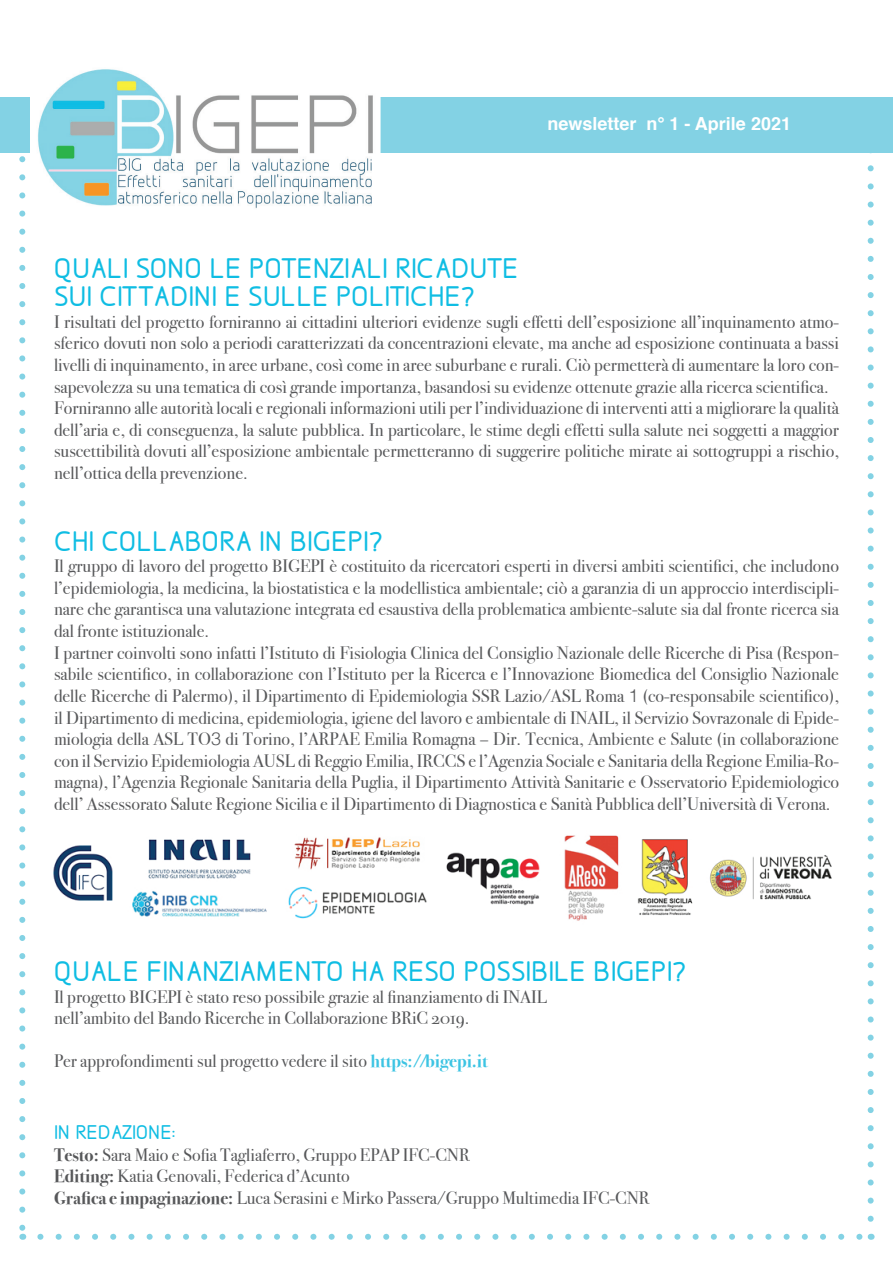
<style>
.page{position:relative;width:893px;height:1263px;background:#fff}
.page>*{position:absolute;margin:0;border:0;box-sizing:border-box;transform-origin:0 0}
.t1{font:500 30px/28.5px "Designio";color:#0fbde3}
.t2{font:500 21px "Designio";color:#0fbde3}
.t3{font:18px/21.6px "Bodoni Svty Two OSITCTT";color:#57585a}
.t4{font:700 18px "Helvetica";color:#fff}
.s1{font-family:"Helvetica";font-weight:300}
.s2{font-weight:700;color:#3dc4e3}
.s3{font-weight:700}
</style>
<div class="page">
<svg style="left:19px;top:159px;width:6px;height:1069px"></svg>
<svg style="left:40px;top:1234px;width:822px;height:6px"></svg>
<svg style="left:868px;top:153px;width:6px;height:1066px"></svg>
<div style="left:0;top:97px;width:893px;height:56px;background:#83d2e4"></div>
<img style="left:30px;top:69px;width:350px;height:140px">
<img style="left:53px;top:835px;width:779px;height:86px">
<p class="t4" style="left:547px;top:109px;width:245px">newsletter n° 1 - Aprile 2021</p>
<h1 class="t1" style="left:54px;top:254px;width:466px">QUALI SONO LE POTENZIALI RICADUTE<br>SUI CITTADINI E SULLE POLITICHE?</h1>
<p class="t3" style="left:54px;top:311px;width:786px">I risultati del progetto forniranno ai cittadini ulteriori evidenze sugli effetti dell’esposizione all’inquinamento atmo&shy;sferico dovuti non solo a periodi caratterizzati da concentrazioni elevate, ma anche ad esposizione continuata a bassi livelli di inquinamento, in aree urbane, così come in aree suburbane e rurali. Ciò permetterà di aumentare la loro con&shy;sapevolezza su una tematica di così grande importanza, basandosi su evidenze ottenute grazie alla ricerca scientifica.<br>Forniranno alle autorità locali e regionali informazioni utili per l’individuazione di interventi atti a migliorare la qualità dell’aria e, di conseguenza, la salute pubblica. In particolare, le stime degli effetti sulla salute nei soggetti a maggior suscettibilità dovuti all’esposizione ambientale permetteranno di suggerire politiche mirate ai sottogruppi a rischio, nell’ottica della prevenzione.</p>
<h1 class="t1" style="left:54px;top:527px;width:331px">CHI COLLABORA IN BIGEPI?</h1>
<p class="t3" style="left:54px;top:555px;width:786px">Il gruppo di lavoro del progetto BIGEPI è costituito da ricercatori esperti in diversi ambiti scientifici, che includono l’epidemiologia, la medicina, la biostatistica e la modellistica ambientale; ciò a garanzia di un approccio interdiscipli&shy;nare che garantisca una valutazione integrata ed esaustiva della problematica ambiente-salute sia dal fronte ricerca sia dal fronte istituzionale.<br>I partner coinvolti sono infatti l’Istituto di Fisiologia Clinica del Consiglio Nazionale delle Ricerche di Pisa (Respon&shy;sabile scientifico, in collaborazione con l’Istituto per la Ricerca e l’Innovazione Biomedica del Consiglio Nazionale delle Ricerche di Palermo), il Dipartimento di Epidemiologia SSR Lazio/ASL Roma <span class="s1">1</span> (co-responsabile scientifico), il Dipartimento di medicina, epidemiologia, igiene del lavoro e ambientale di INAIL, il Servizio Sovrazonale di Epide&shy;miologia della ASL TO<span class="s1">3</span> di Torino, l’ARPAE Emilia Romagna – Dir. Tecnica, Ambiente e Salute (in collaborazione con il Servizio Epidemiologia AUSL di Reggio Emilia, IRCCS e l’Agenzia Sociale e Sanitaria della Regione Emilia-Ro&shy;magna), l’Agenzia Regionale Sanitaria della Puglia, il Dipartimento Attività Sanitarie e Osservatorio Epidemiologico dell’ Assessorato Salute Regione Sicilia e il Dipartimento di Diagnostica e Sanità Pubblica dell’Università di Verona.</p>
<h1 class="t1" style="left:54px;top:957px;width:634px">QUALE FINANZIAMENTO HA RESO POSSIBILE BIGEPI?</h1>
<p class="t3" style="left:54px;top:986px;width:494px">Il progetto BIGEPI è stato reso possibile grazie al finanziamento di INAIL nell’ambito del Bando Ricerche in Collaborazione BRiC 2019.</p>
<p class="t3" style="left:54px;top:1050px;width:435px">Per approfondimenti sul progetto vedere il sito <span class="s2">https://bigepi.it</span></p>
<p class="t2" style="left:54px;top:1121px;width:34px">IN REDAZ</p>
<p class="t2" style="left:132px;top:1121px;width:45px">IONE:</p>
<p class="t3" style="left:54px;top:1144px;width:597px"><span class="s3">Testo:</span> Sara Maio e Sofia Tagliaferro, Gruppo EPAP IFC-CNR<br><span class="s3">Editing:</span> Katia Genovali, Federica d’Acunto<br><span class="s3">Grafica e impaginazione:</span> Luca Serasini e Mirko Passera/Gruppo Multimedia IFC-CNR</p>
</div>
